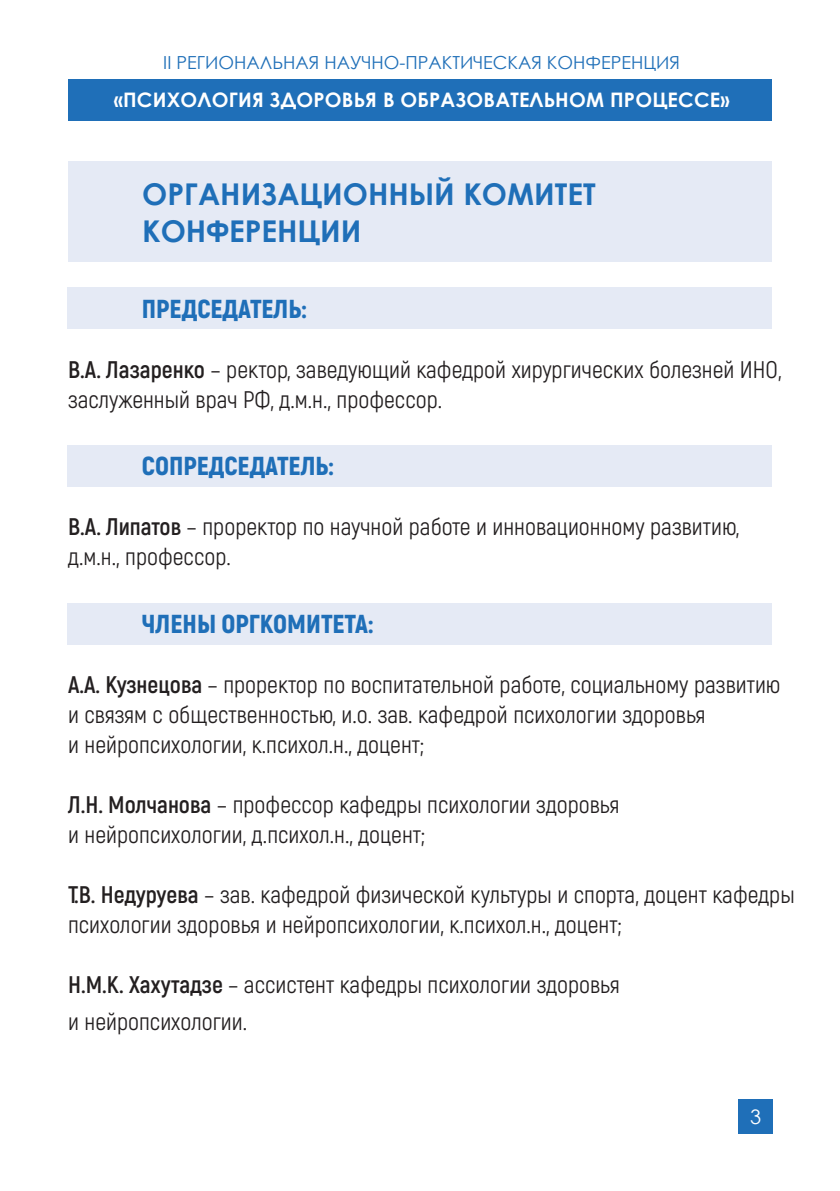
<style>
.page{position:relative;width:840px;height:1191px;background:#fff}
.page>*{position:absolute;margin:0;border:0;box-sizing:border-box;transform-origin:0 0}
.t1{font:700 30px/37.2px "Century Gothic";color:#1f6fb8}
.t2{font:900 26px "Akrobat";color:#1f6fb8}
.t3{font:24px/30px "Akrobat";color:#231f20}
.t4{font:700 20px "Century Gothic";letter-spacing:.01em;color:#fff}
.t5{font:20px "Century Gothic";color:#fff}
.t6{font:18px "Century Gothic";color:#1f6fb8}
.s1{font-weight:700}
</style>
<div class="page">
<div style="left:737px;top:1099px;width:34px;height:34px;background:#1f6fb8"></div>
<div style="left:68px;top:80px;width:703px;height:41px;background:#1f6fb8"></div>
<div style="left:68px;top:287px;width:703px;height:42px;background:#e5eaf5"></div>
<div style="left:68px;top:445px;width:703px;height:41px;background:#e5eaf5"></div>
<div style="left:68px;top:603px;width:703px;height:41px;background:#e5eaf5"></div>
<div style="left:68px;top:161px;width:703px;height:100px;background:#e5eaf5"></div>
<p class="t6" style="left:163px;top:50px;width:518px">II РЕГИОНАЛЬНАЯ НАУЧНО-ПРАКТИЧЕСКАЯ КОНФЕРЕНЦИЯ</p>
<p class="t4" style="left:114px;top:84px;width:617px">«ПСИХОЛОГИЯ ЗДОРОВЬЯ В ОБРАЗОВАТЕЛЬНОМ ПРОЦЕССЕ»</p>
<p class="t1" style="left:142px;top:174px;width:455px">ОРГАНИЗАЦИОННЫЙ КОМИТЕТ<br>КОНФЕРЕНЦИИ</p>
<p class="t2" style="left:142px;top:292px;width:166px">ПРЕДСЕДАТЕЛЬ:</p>
<p class="t3" style="left:68px;top:355px;width:714px"><span class="s1">В.А. Лазаренко</span> – ректор, заведующий кафедрой хирургических болезней ИНО, заслуженный врач РФ, д.м.н., профессор.</p>
<p class="t2" style="left:142px;top:449px;width:193px">СОПРЕДСЕДАТЕЛЬ:</p>
<p class="t3" style="left:68px;top:512px;width:672px"><span class="s1">В.А. Липатов</span> – проректор по научной работе и инновационному развитию, д.м.н., профессор.</p>
<p class="t2" style="left:142px;top:606px;width:232px">ЧЛЕНЫ ОРГКОМИТЕТА:</p>
<p class="t3" style="left:68px;top:669px;width:713px"><span class="s1">А.А. Кузнецова</span> – проректор по воспитательной работе, социальному развитию и связям с общественностью, и.о. зав. кафедрой психологии здоровья<br>и нейропсихологии, к.психол.н., доцент;</p>
<p class="t3" style="left:68px;top:789px;width:552px"><span class="s1">Л.Н. Молчанова</span> – профессор кафедры психологии здоровья и нейропсихологии, д.психол.н., доцент;</p>
<p class="t3" style="left:68px;top:879px;width:727px"><span class="s1">Т.В. Недуруева</span> – зав. кафедрой физической культуры и спорта, доцент кафедры психологии здоровья и нейропсихологии, к.психол.н., доцент;</p>
<p class="t3" style="left:68px;top:965px;width:552px;line-height:37.2px"><span class="s1">Н.М.К. Хахутадзе</span> – ассистент кафедры психологии здоровья и нейропсихологии.</p>
<p class="t5" style="left:749px;top:1102px;width:13px">3</p>
</div>
